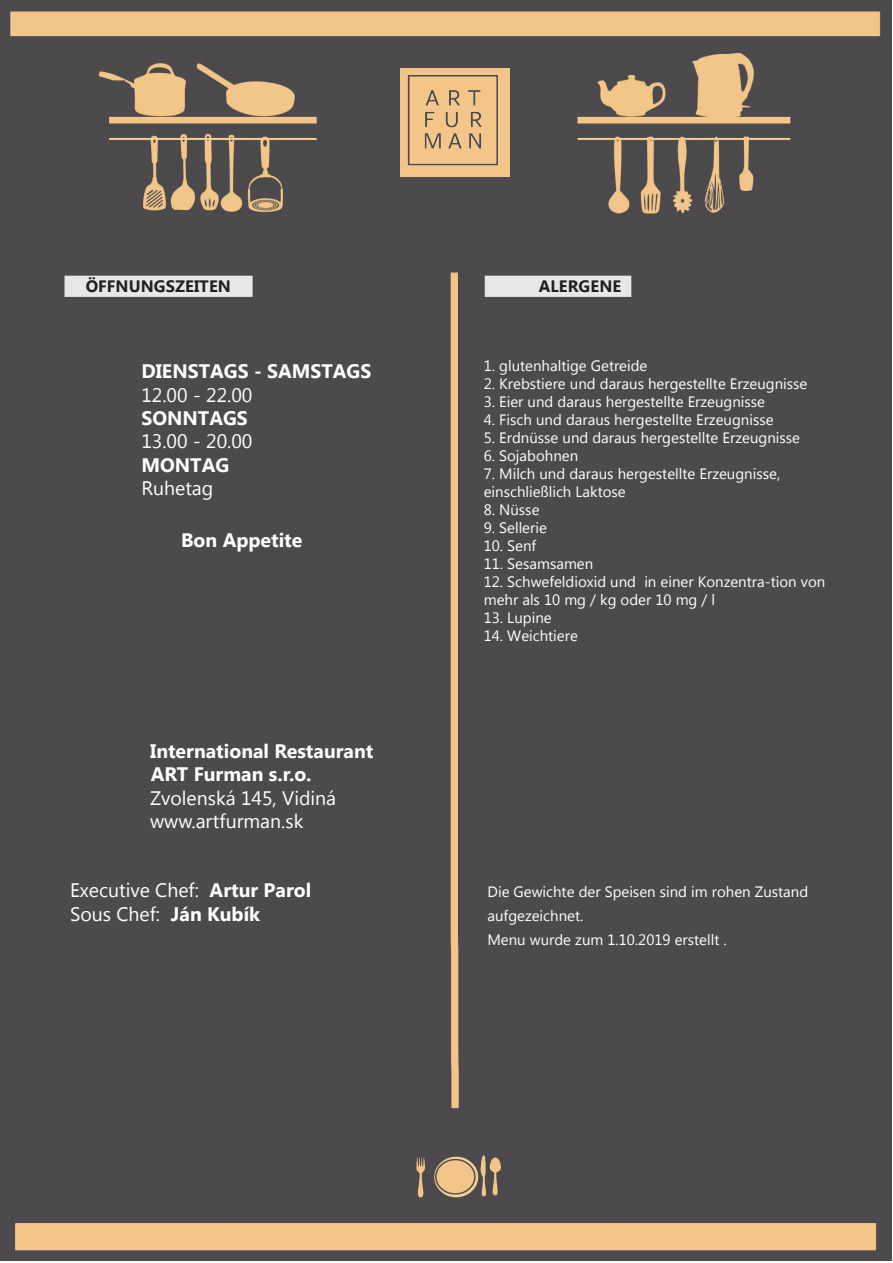
<style>
.page{position:relative;width:893px;height:1263px;background:#fff}
.page>*{position:absolute;margin:0;border:0;box-sizing:border-box;transform-origin:0 0}
.t1{font:700 19.5px/23.4px "Segoe UI";color:#fff}
.t2{font:19.5px/23.4px "Segoe UI";color:#fff}
.Paragraph_Style_16{font:700 16.5px "Segoe UI";letter-spacing:.005em;color:#231f20}
.t3{font:15px/18px "Segoe UI";color:#fff}
.s1{font-weight:400}
.s2{font-weight:700}
</style>
<div class="page">
<img style="left:0;top:0;width:892px;height:1260px">
<div style="left:400px;top:68px;width:109px;height:108px;background:#f3c589"></div>
<img style="left:407px;top:75px;width:92px;height:91px">
<div style="left:65px;top:274px;width:188px;height:24px;background:#e6e7e9"></div>
<div style="left:485px;top:276px;width:146px;height:21px;background:#e6e7e9"></div>
<p class="Paragraph_Style_16" style="left:86px;top:274px;width:147px">ÖFFNUNGSZEITEN</p>
<p class="t1" style="left:141px;top:359px;width:232px">DIENSTAGS - SAMSTAGS<br><span class="s1">12.00 - 22.00<br></span>SONNTAGS<br><span class="s1">13.00 - 20.00<br></span>MONTAG<br><span class="s1">Ruhetag</span></p>
<p class="t1" style="left:181px;top:528px;width:123px">Bon Appetite</p>
<p class="t1" style="left:150px;top:738px;width:225px">International Restaurant</p>
<p class="t1" style="left:151px;top:762px;width:162px">ART Furman s.r.o.</p>
<p class="t2" style="left:150px;top:785px;width:188px">Zvolenská 145, Vidiná</p>
<p class="t2" style="left:150px;top:809px;width:155px">www.artfurman.sk</p>
<p class="t2" style="left:70px;top:878px;width:243px">Executive Chef: <span class="s2">Artur Parol<br></span>Sous Chef: <span class="s2">Ján Kubík</span></p>
<p class="Paragraph_Style_16" style="left:539px;top:274px;width:84px">ALERGENE</p>
<p class="t3" style="left:484px;top:356px;width:165px">1. glutenhaltige Getreide</p>
<p class="t3" style="left:484px;top:374px;width:325px">2. Krebstiere und daraus hergestellte Erzeugnisse</p>
<p class="t3" style="left:484px;top:392px;width:283px">3. Eier und daraus hergestellte Erzeugnisse</p>
<p class="t3" style="left:484px;top:410px;width:291px">4. Fisch und daraus hergestellte Erzeugnisse</p>
<p class="t3" style="left:484px;top:428px;width:318px">5. Erdnüsse und daraus hergestellte Erzeugnisse</p>
<p class="t3" style="left:484px;top:446px;width:96px">6. Sojabohnen</p>
<p class="t3" style="left:484px;top:464px;width:298px">7. Milch und daraus hergestellte Erzeugnisse, einschließlich Laktose</p>
<p class="t3" style="left:484px;top:500px;width:57px">8. Nüsse</p>
<p class="t3" style="left:484px;top:518px;width:65px">9. Sellerie</p>
<p class="t3" style="left:484px;top:536px;width:54px">10. Senf</p>
<p class="t3" style="left:484px;top:554px;width:111px">11. Sesamsamen</p>
<p class="t3" style="left:484px;top:572px;width:343px">12. Schwefeldioxid und in einer Konzentra-tion von mehr als 10 mg / kg oder 10 mg / l</p>
<p class="t3" style="left:484px;top:608px;width:69px">13. Lupine</p>
<p class="t3" style="left:484px;top:626px;width:96px">14. Weichtiere</p>
<p class="t3" style="left:487px;top:879px;width:322px;line-height:24px">Die Gewichte der Speisen sind im rohen Zustand aufgezeichnet.<br>Menu wurde zum 1.10.2019 erstellt .</p>
</div>
